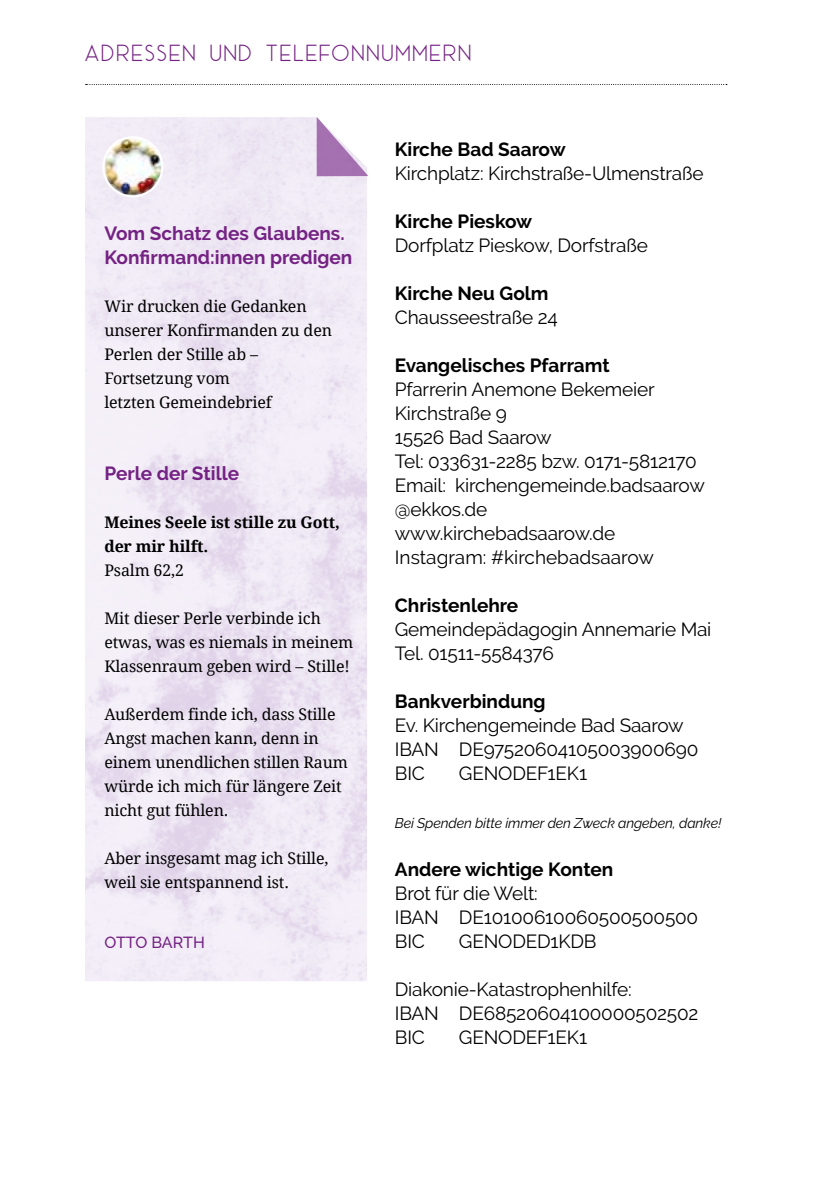
<style>
.page{position:relative;width:840px;height:1191px;background:#fff}
.page>*{position:absolute;margin:0;border:0;box-sizing:border-box;transform-origin:0 0}
.t1{font:24px "Ace Sans Demo";letter-spacing:.05em;color:#742283}
.t2{font:19px/24px "Raleway";letter-spacing:-.01em;color:#000}
.t3{font:700 19px "Raleway";color:#000}
.t4{font:700 19px/24px "Raleway";color:#742283}
.t5{font:16px/24px "Droid Serif";letter-spacing:-.01em;color:#000}
.t6{font:700 16px/24px "Droid Serif";letter-spacing:-.01em;color:#000}
.t7{font:500 16px "Raleway";letter-spacing:-.005em;color:#742283}
.t8{font:italic 14px "Raleway";letter-spacing:-.01em;color:#000}
</style>
<div class="page">
<svg style="left:86px;top:84px;width:640px;height:1px"></svg>
<svg style="left:316px;top:117px;width:52px;height:59px"></svg>
<img style="left:103px;top:137px;width:59px;height:59px">
<div style="left:102px;top:136px;width:61px;height:61px;border:2px solid #fff;border-radius:50%"></div>
<p class="t1" style="left:84px;top:44px;width:389px">ADRESSEN UND TELEFONNUMMERN</p>
<p class="t4" style="left:104px;top:221px;width:249px">Vom Schatz des Glaubens.<br>Konfirmand:innen predigen</p>
<p class="t5" style="left:104px;top:294px;width:229px">Wir drucken die Gedanken unserer Konfirmanden zu den<br>Perlen der Stille ab –<br>Fortsetzung vom<br>letzten Gemeindebrief</p>
<p class="t4" style="left:104px;top:461px;width:136px">Perle der Stille</p>
<p class="t6" style="left:104px;top:510px;width:237px">Meines Seele ist stille zu Gott, der mir hilft.</p>
<p class="t5" style="left:104px;top:558px;width:81px">Psalm 62,2</p>
<p class="t5" style="left:104px;top:606px;width:250px">Mit dieser Perle verbinde ich etwas, was es niemals in meinem<br>Klassenraum geben wird – Stille!</p>
<p class="t5" style="left:104px;top:702px;width:245px">Außerdem finde ich, dass Stille<br>Angst machen kann, denn in einem unendlichen stillen Raum würde ich mich für längere Zeit nicht gut fühlen.</p>
<p class="t5" style="left:104px;top:846px;width:225px">Aber insgesamt mag ich Stille, weil sie entspannend ist.</p>
<p class="t7" style="left:104px;top:933px;width:102px">OTTO BARTH</p>
<p class="t3" style="left:394px;top:138px;width:172px">Kirche Bad Saarow</p>
<p class="t2" style="left:394px;top:161px;width:310px">Kirchplatz: Kirchstraße-Ulmenstraße</p>
<p class="t3" style="left:394px;top:210px;width:139px">Kirche Pieskow</p>
<p class="t2" style="left:394px;top:233px;width:254px">Dorfplatz Pieskow, Dorfstraße</p>
<p class="t3" style="left:394px;top:282px;width:155px">Kirche Neu Golm</p>
<p class="t2" style="left:394px;top:305px;width:164px">Chausseestraße 24</p>
<p class="t3" style="left:394px;top:354px;width:216px">Evangelisches Pfarramt</p>
<p class="t2" style="left:394px;top:377px;width:311px">Pfarrerin Anemone Bekemeier<br>Kirchstraße 9<br>15526 Bad Saarow<br>Tel: 033631-2285 bzw. 0171-5812170<br>Email: kirchengemeinde.badsaarow @ekkos.de www.kirchebadsaarow.de<br>Instagram: #kirchebadsaarow</p>
<p class="t3" style="left:394px;top:594px;width:125px">Christenlehre</p>
<p class="t2" style="left:394px;top:617px;width:318px">Gemeindepädagogin Annemarie Mai<br>Tel. 01511-5584376</p>
<p class="t3" style="left:394px;top:690px;width:152px">Bankverbindung</p>
<p class="t2" style="left:394px;top:713px;width:305px">Ev. Kirchengemeinde Bad Saarow<br>IBAN DE97520604105003900690<br>BIC</p>
<p class="t2" style="left:458px;top:761px;width:130px">GENODEF1EK1</p>
<p class="t8" style="left:394px;top:815px;width:328px">Bei Spenden bitte immer den Zweck angeben, danke!</p>
<p class="t3" style="left:394px;top:858px;width:220px">Andere wichtige Konten</p>
<p class="t2" style="left:394px;top:881px;width:305px">Brot für die Welt:<br>IBAN DE10100610060500500500<br>BIC</p>
<p class="t2" style="left:458px;top:929px;width:139px">GENODED1KDB</p>
<p class="t2" style="left:394px;top:977px;width:305px">Diakonie-Katastrophenhilfe:<br>IBAN DE68520604100000502502<br>BIC</p>
<p class="t2" style="left:458px;top:1025px;width:130px">GENODEF1EK1</p>
</div>
